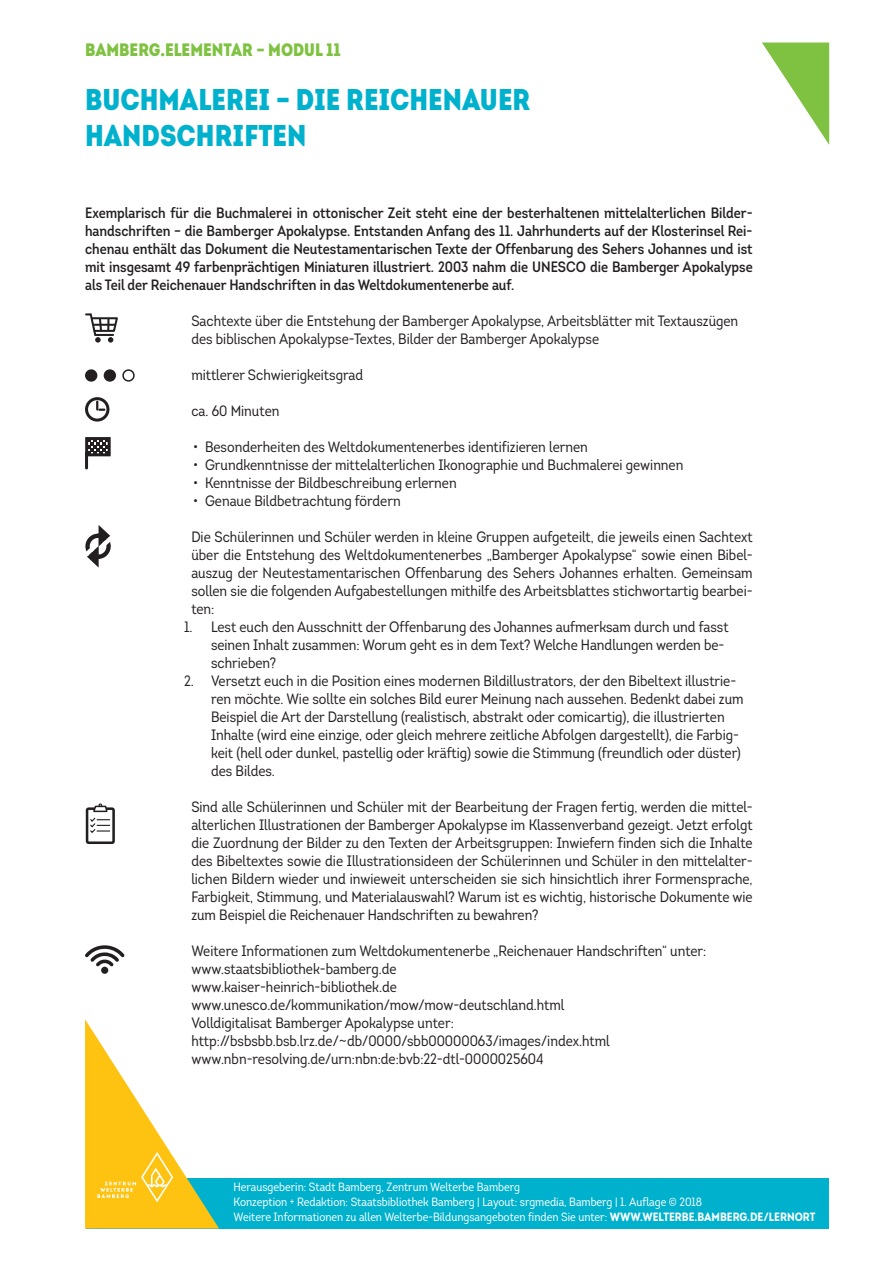
<style>
.page{position:relative;width:893px;height:1263px;background:#fff}
.page>*{position:absolute;margin:0;border:0;box-sizing:border-box;transform-origin:0 0}
.t1{font:30px/36px "Intro Cond Black Caps";color:#00b1cd}
.t2{font:18px "Intro Cond Black Caps";color:#7fc241}
.t3{font:15px/18px "Intro Cond";color:#231f20}
.t4{font:600 15px/18px "Intro Cond";color:#231f20;text-align:justify}
.t5{font:12px/15px "Intro Cond";color:#fff}
.s1{font-family:"Intro Cond Bold Caps"}
</style>
<div class="page">
<div style="left:86px;top:1178px;width:742px;height:50px;background:#00b1cd"></div>
<svg style="left:762px;top:43px;width:67px;height:102px"></svg>
<svg style="left:85px;top:1019px;width:134px;height:209px"></svg>
<svg style="left:85px;top:313px;width:33px;height:29px"></svg>
<div style="left:85px;top:437px;width:26px;height:19px;border:3px solid #231f20"></div>
<hr style="left:85px;top:453px;width:3px;height:15px;background:#231f20">
<svg style="left:87px;top:439px;width:22px;height:16px"></svg>
<div style="left:85px;top:397px;width:24px;height:25px;border:3px solid #231f20;border-radius:50%"></div>
<svg style="left:96px;top:402px;width:8px;height:9px"></svg>
<svg style="left:85px;top:525px;width:26px;height:43px"></svg>
<div style="left:86px;top:807px;width:29px;height:37px;border:3px solid #231f20;border-radius:2px"></div>
<svg style="left:89px;top:803px;width:21px;height:31px"></svg>
<div style="left:86px;top:370px;width:11px;height:11px;background:#231f20;border-radius:50%"></div>
<div style="left:85px;top:369px;width:12px;height:13px;border:2px solid #231f20;border-radius:50%"></div>
<div style="left:104px;top:370px;width:11px;height:11px;background:#231f20;border-radius:50%"></div>
<div style="left:104px;top:369px;width:12px;height:13px;border:2px solid #231f20;border-radius:50%"></div>
<div style="left:122px;top:369px;width:13px;height:13px;border:2px solid #231f20;border-radius:50%"></div>
<svg style="left:85px;top:945px;width:40px;height:21px"></svg>
<div style="left:101px;top:967px;width:7px;height:7px;background:#231f20;border-radius:50%"></div>
<p class="t2" style="left:85px;top:37px;width:257px">BAMBERG.ELEMENTAR – MODUL 11</p>
<h1 class="t1" style="left:85px;top:81px;width:447px">BUCHMALEREI – DIE REICHENAUER<br>HANDSCHRIFTEN</h1>
<p class="t4" style="left:85px;top:204px;width:669px">Exemplarisch für die Buchmalerei in ottonischer Zeit steht eine der besterhaltenen mittelalterlichen Bilder&shy;handschriften – die Bamberger Apokalypse. Entstanden Anfang des 11. Jahrhunderts auf der Klosterinsel Rei&shy;chenau enthält das Dokument die Neutestamentarischen Texte der Offenbarung des Sehers Johannes und ist mit insgesamt 49 farbenprächtigen Miniaturen illustriert. 2003 nahm die UNESCO die Bamberger Apokalypse als Teil der Reichenauer Handschriften in das Weltdokumentenerbe auf.</p>
<p class="t3" style="left:191px;top:312px;width:548px">Sachtexte über die Entstehung der Bamberger Apokalypse, Arbeitsblätter mit Textauszügen des biblischen Apokalypse-Textes, Bilder der Bamberger Apokalypse</p>
<p class="t3" style="left:191px;top:366px;width:173px">mittlerer Schwierigkeitsgrad</p>
<p class="t3" style="left:191px;top:402px;width:90px">ca. 60 Minuten</p>
<p class="t3" style="left:193px;top:438px;width:396px">• Besonderheiten des Weltdokumentenerbes identifizieren lernen</p>
<p class="t3" style="left:193px;top:456px;width:492px">• Grundkenntnisse der mittelalterlichen Ikonographie und Buchmalerei gewinnen</p>
<p class="t3" style="left:193px;top:474px;width:265px">• Kenntnisse der Bildbeschreibung erlernen</p>
<p class="t3" style="left:193px;top:492px;width:209px">• Genaue Bildbetrachtung fördern</p>
<p class="t3" style="left:191px;top:528px;width:563px;text-align:justify">Die Schülerinnen und Schüler werden in kleine Gruppen aufgeteilt, die jeweils einen Sachtext über die Entstehung des Weltdokumentenerbes „Bamberger Apokalypse“ sowie einen Bibel&shy;auszug der Neutestamentarischen Offenbarung des Sehers Johannes erhalten. Gemeinsam sollen sie die folgenden Aufgabestellungen mithilfe des Arbeitsblattes stichwortartig bearbei&shy;ten:</p>
<p class="t3" style="left:211px;top:618px;width:519px;text-indent:-27px">1. Lest euch den Ausschnitt der Offenbarung des Johannes aufmerksam durch und fasst seinen Inhalt zusammen: Worum geht es in dem Text? Welche Handlungen werden be&shy;schrieben?</p>
<p class="t3" style="left:211px;top:672px;width:534px;text-indent:-27px">2. Versetzt euch in die Position eines modernen Bildillustrators, der den Bibeltext illustrie&shy;ren möchte. Wie sollte ein solches Bild eurer Meinung nach aussehen. Bedenkt dabei zum Beispiel die Art der Darstellung (realistisch, abstrakt oder comicartig), die illustrierten Inhalte (wird eine einzige, oder gleich mehrere zeitliche Abfolgen dargestellt), die Farbig&shy;keit (hell oder dunkel, pastellig oder kräftig) sowie die Stimmung (freundlich oder düster) des Bildes.</p>
<p class="t3" style="left:191px;top:798px;width:563px;text-align:justify">Sind alle Schülerinnen und Schüler mit der Bearbeitung der Fragen fertig, werden die mittel&shy;alterlichen Illustrationen der Bamberger Apokalypse im Klassenverband gezeigt. Jetzt erfolgt die Zuordnung der Bilder zu den Texten der Arbeitsgruppen: Inwiefern finden sich die Inhalte des Bibeltextes sowie die Illustrationsideen der Schülerinnen und Schüler in den mittelalter&shy;lichen Bildern wieder und inwieweit unterscheiden sie sich hinsichtlich ihrer Formensprache, Farbigkeit, Stimmung, und Materialauswahl? Warum ist es wichtig, historische Dokumente wie zum Beispiel die Reichenauer Handschriften zu bewahren?</p>
<p class="t3" style="left:191px;top:942px;width:517px">Weitere Informationen zum Weltdokumentenerbe „Reichenauer Handschriften“ unter: www.staatsbibliothek-bamberg.de<br>www.kaiser-heinrich-bibliothek.de www.unesco.de/kommunikation/mow/mow-deutschland.html<br>Volldigitalisat Bamberger Apokalypse unter: http://bsbsbb.bsb.lrz.de/~db/0000/sbb00000063/images/index.html www.nbn-resolving.de/urn:nbn:de:bvb:22-dtl-0000025604</p>
<p class="t5" style="left:234px;top:1179px;width:583px">Herausgeberin: Stadt Bamberg, Zentrum Welterbe Bamberg<br>Konzeption + Redaktion: Staatsbibliothek Bamberg | Layout: srgmedia, Bamberg | 1. Auflage © 2018<br>Weitere Informationen zu allen Welterbe-Bildungsangeboten finden Sie unter: <span class="s1">WWW.WELTERBE.BAMBERG.DE/LERNORT</span></p>
</div>
